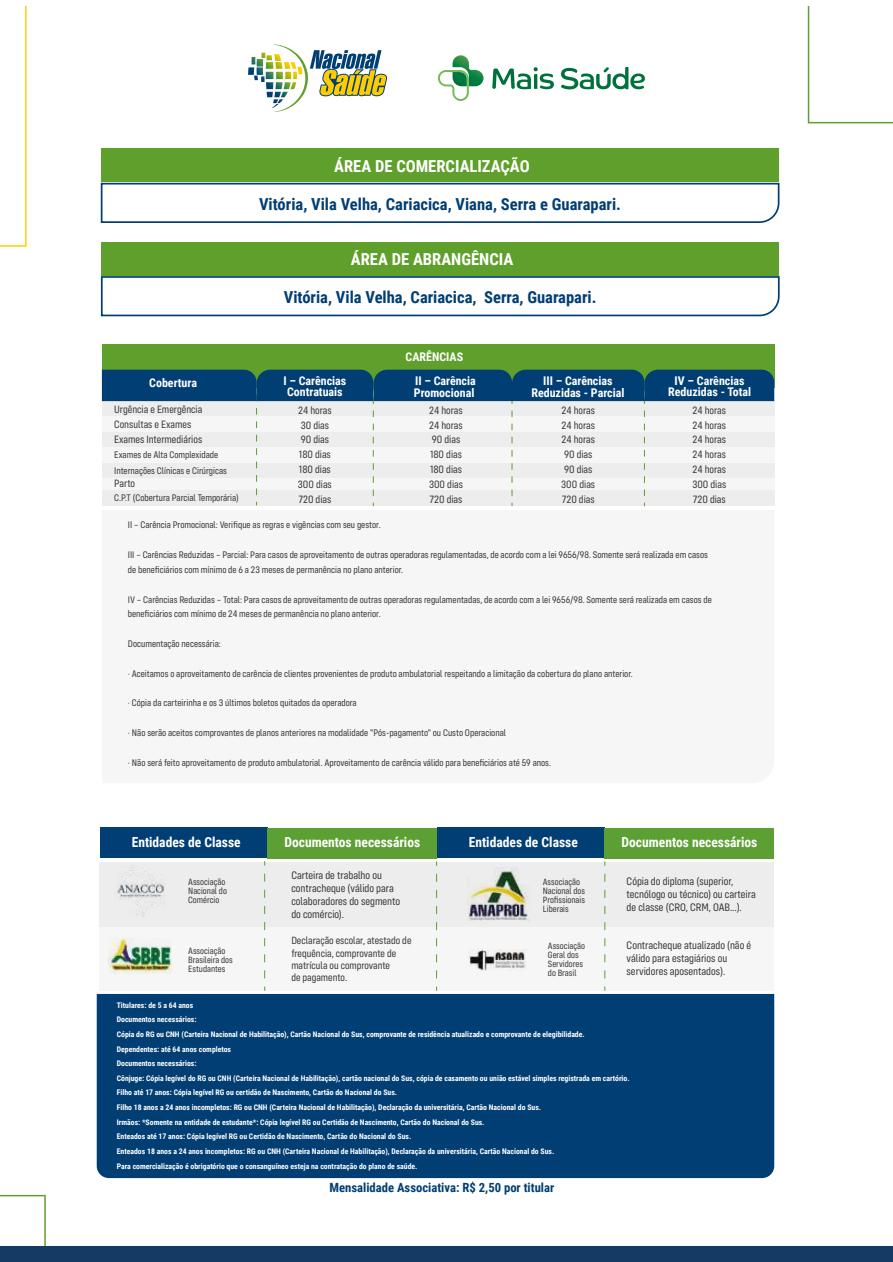
<style>
.page{position:relative;width:893px;height:1262px;background:#fff}
.page>*{position:absolute;margin:0;border:0;box-sizing:border-box;transform-origin:0 0}
.t1{font:700 16.5px "Roboto Condensed";color:#003e74}
.t2{font:700 16.5px "Roboto Condensed";color:#fff}
.t3{font:700 13.8px "Roboto Condensed";color:#fff}
.t4{font:700 12.6px "Roboto Condensed";color:#003e74}
.t5{font:700 12px/11.9px "Roboto Condensed";color:#fff;text-align:center}
.t6{font:11.25px/12.9px "Config Condensed";color:#3c3c3b}
.t7{font:10.95px/14.9px "Config Condensed";color:#3c3c3b}
.t8{font:10.8px/12.5px "Config Condensed";color:#3c3c3b}
.t9{font:9.9px/14.9px "Config Condensed";color:#3c3c3b}
.t10{font:9.45px/9px "Config Condensed";color:#3c3c3b}
.t11{font:700 7.8px/14.7px "Roboto Condensed";color:#fff}
</style>
<div class="page">
<svg style="left:100px;top:182px;width:680px;height:41px"></svg>
<div style="left:101px;top:149px;width:677px;height:33px;background:#5ea02b"></div>
<svg style="left:100px;top:275px;width:680px;height:42px"></svg>
<div style="left:101px;top:242px;width:677px;height:33px;background:#5ea02b"></div>
<svg style="left:248px;top:44px;width:139px;height:68px"></svg>
<svg style="left:438px;top:55px;width:45px;height:46px"></svg>
<svg style="left:492px;top:67px;width:62px;height:22px"></svg>
<svg style="left:561px;top:67px;width:84px;height:22px"></svg>
<div style="left:102px;top:344px;width:672px;height:43px;background:#5ea02b"></div>
<div style="left:102px;top:491px;width:672px;height:15px;background:#ededed"></div>
<svg style="left:102px;top:370px;width:672px;height:126px"></svg>
<svg style="left:807px;top:7px;width:85px;height:116px"></svg>
<svg style="left:0;top:7px;width:27px;height:240px"></svg>
<svg style="left:0;top:1194px;width:46px;height:52px"></svg>
<div style="left:0;top:1246px;width:892px;height:16px;background:#133b64"></div>
<div style="left:99px;top:926px;width:675px;height:64px;background:#f6f6f6"></div>
<div style="left:97px;top:994px;width:677px;height:184px;background:#003e74"></div>
<div style="left:99px;top:862px;width:675px;height:64px;background:#ededed"></div>
<svg style="left:436px;top:861px;width:1px;height:117px"></svg>
<svg style="left:604px;top:861px;width:1px;height:117px"></svg>
<svg style="left:264px;top:861px;width:1px;height:117px"></svg>
<img style="left:117px;top:865px;width:47px;height:52px">
<img style="left:469px;top:949px;width:57px;height:21px">
<img style="left:467px;top:867px;width:63px;height:53px">
<div style="left:100px;top:827px;width:168px;height:31px;background:#003e74"></div>
<div style="left:267px;top:828px;width:170px;height:30px;background:#5c9f32"></div>
<div style="left:437px;top:827px;width:168px;height:31px;background:#003e74"></div>
<div style="left:604px;top:828px;width:170px;height:30px;background:#5c9f32"></div>
<img style="left:109px;top:939px;width:62px;height:34px">
<h1 class="t2" style="left:334px;top:154px;width:197px">ÁREA DE COMERCIALIZAÇÃO</h1>
<h1 class="t1" style="left:259px;top:192px;width:363px">Vitória, Vila Velha, Cariacica, Viana, Serra e Guarapari.</h1>
<h1 class="t2" style="left:351px;top:247px;width:164px">ÁREA DE ABRANGÊNCIA</h1>
<h1 class="t1" style="left:284px;top:286px;width:314px">Vitória, Vila Velha, Cariacica, Serra, Guarapari.</h1>
<p class="t5" style="left:405px;top:350px;width:59px">CARÊNCIAS</p>
<p class="t5" style="left:414px;top:374px;width:63px;text-align:left">II – Carência<br>Promocional</p>
<p class="t5" style="left:668px;top:374px;width:84px">IV – Carências<br>Reduzidas - Total</p>
<p class="t5" style="left:149px;top:377px;width:49px">Cobertura</p>
<p class="t5" style="left:283px;top:374px;width:64px">I – Carências<br>Contratuais</p>
<p class="t5" style="left:531px;top:374px;width:95px">III – Carências<br>Reduzidas - Parcial</p>
<p class="t7" style="left:114px;top:401px;width:90px;line-height:15.3px">Urgência e Emergência<br>Consultas e Exames<br>Exames Intermediários</p>
<p class="t9" style="left:114px;top:447px;width:114px;line-height:15.3px">Exames de Alta Complexidade<br>Internações Clínicas e Cirúrgicas</p>
<p class="t7" style="left:114px;top:476px;width:22px">Parto</p>
<p class="t9" style="left:114px;top:490px;width:126px">C.P.T (Cobertura Parcial Temporária)</p>
<p class="t9" style="left:128px;top:518px;width:254px">II – Carência Promocional: Verifique as regras e vigências com seu gestor.</p>
<p class="t9" style="left:128px;top:547px;width:581px">III – Carências Reduzidas – Parcial: Para casos de aproveitamento de outras operadoras regulamentadas, de acordo com a lei 9656/98. Somente será realizada em casos de beneficiários com mínimo de 6 a 23 meses de permanência no plano anterior.</p>
<p class="t9" style="left:128px;top:592px;width:585px">IV – Carências Reduzidas – Total: Para casos de aproveitamento de outras operadoras regulamentadas, de acordo com a lei 9656/98. Somente será realizada em casos de beneficiários com mínimo de 24 meses de permanência no plano anterior.</p>
<p class="t9" style="left:128px;top:636px;width:94px">Documentação necessária:</p>
<p class="t9" style="left:128px;top:666px;width:506px">· Aceitamos o aproveitamento de carência de clientes provenientes de produto ambulatorial respeitando a limitação da cobertura do plano anterior.</p>
<p class="t9" style="left:128px;top:695px;width:230px">· Cópia da carteirinha e os 3 últimos boletos quitados da operadora</p>
<p class="t9" style="left:128px;top:725px;width:380px">· Não serão aceitos comprovantes de planos anteriores na modalidade "Pós-pagamento" ou Custo Operacional</p>
<p class="t9" style="left:128px;top:755px;width:424px">· Não será feito aproveitamento de produto ambulatorial. Aproveitamento de carência válido para beneficiários até 59 anos.</p>
<p class="t7" style="left:298px;top:403px;width:35px">24 horas<br>30 dias<br>90 dias<br>180 dias<br>180 dias<br>300 dias<br>720 dias</p>
<p class="t7" style="left:429px;top:403px;width:35px">24 horas<br>24 horas<br>90 dias<br>180 dias<br>180 dias<br>300 dias<br>720 dias</p>
<p class="t7" style="left:561px;top:403px;width:35px">24 horas<br>24 horas<br>24 horas<br>90 dias<br>90 dias<br>300 dias<br>720 dias</p>
<p class="t7" style="left:692px;top:403px;width:35px;text-align:justify">24 horas 24 horas 24 horas 24 horas 24 horas 300 dias 720 dias</p>
<h2 class="t3" style="left:132px;top:832px;width:110px">Entidades de Classe</h2>
<h2 class="t3" style="left:284px;top:832px;width:137px">Documentos necessários</h2>
<h2 class="t3" style="left:469px;top:832px;width:110px">Entidades de Classe</h2>
<h2 class="t3" style="left:621px;top:832px;width:137px">Documentos necessários</h2>
<p class="t10" style="left:188px;top:877px;width:40px">Associação<br>Nacional do<br>Comércio</p>
<p class="t10" style="left:188px;top:946px;width:46px">Associação<br>Brasileira dos<br>Estudantes</p>
<p class="t6" style="left:291px;top:869px;width:110px">Carteira de trabalho ou contracheque (válido para colaboradores do segmento do comércio).</p>
<p class="t8" style="left:291px;top:934px;width:122px">Declaração escolar, atestado de frequência, comprovante de matrícula ou comprovante<br>de pagamento.</p>
<p class="t6" style="left:626px;top:875px;width:131px">Cópia do diploma (superior, tecnólogo ou técnico) ou carteira de classe (CRO, CRM, OAB...).</p>
<p class="t10" style="left:543px;top:877px;width:44px">Associação<br>Nacional dos<br>Profissionais<br>Liberais</p>
<p class="t10" style="left:548px;top:941px;width:39px">Associação<br>Geral dos<br>Servidores do Brasil</p>
<p class="t6" style="left:626px;top:939px;width:126px">Contracheque atualizado (não é válido para estagiários ou servidores aposentados).</p>
<p class="t11" style="left:117px;top:997px;width:514px">Titulares: de 5 a 64 anos<br>Documentos necessários:<br>Cópia do RG ou CNH (Carteira Nacional de Habilitação), Cartão Nacional do Sus, comprovante de residência atualizado e comprovante de elegibilidade.<br>Dependentes: até 64 anos completos<br>Documentos necessários:<br>Cônjuge: Cópia legível do RG ou CNH (Carteira Nacional de Habilitação), cartão nacional do Sus, cópia de casamento ou união estável simples registrada em cartório.<br>Filho até 17 anos: Cópia legível RG ou certidão de Nascimento, Cartão do Nacional do Sus.<br>Filho 18 anos a 24 anos incompletos: RG ou CNH (Carteira Nacional de Habilitação), Declaração da universitária, Cartão Nacional do Sus.<br>Irmãos: *Somente na entidade de estudante*: Cópia legível RG ou Certidão de Nascimento, Cartão do Nacional do Sus.<br>Enteados até 17 anos: Cópia legível RG ou Certidão de Nascimento, Cartão do Nacional do Sus.<br>Enteados 18 anos a 24 anos incompletos: RG ou CNH (Carteira Nacional de Habilitação), Declaração da universitária, Cartão Nacional do Sus.<br>Para comercialização é obrigatório que o consanguíneo esteja na contratação do plano de saúde.</p>
<p class="t4" style="left:329px;top:1178px;width:226px">Mensalidade Associativa: R$ 2,50 por titular</p>
</div>
